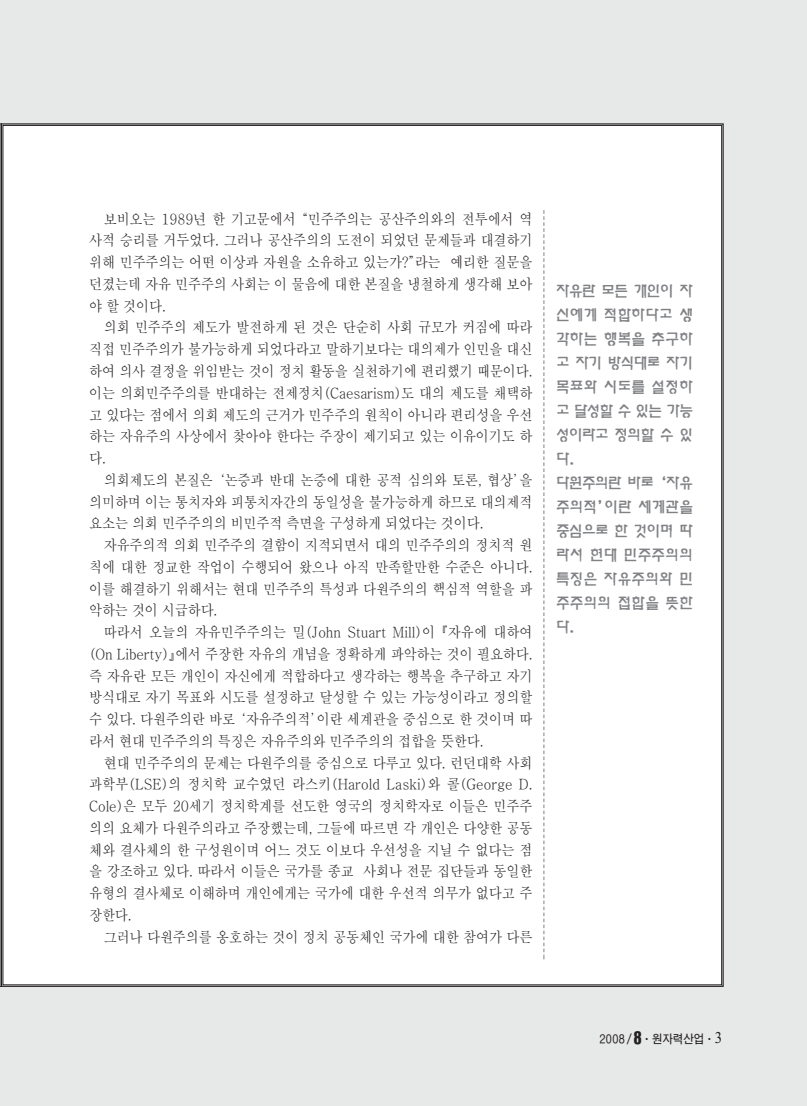
<style>
.page{position:relative;width:807px;height:1106px;background:#fff}
.page>*{position:absolute;margin:0;border:0;box-sizing:border-box;transform-origin:0 0}
.t1{font:500 14.7px "HY Sin Myeong Jo";letter-spacing:-.02em;color:#231f20;scale:.9 1}
.t2{font:500 14.7px/24px "HY Yeat Gul";letter-spacing:.05em;color:#808285;scale:.9 1}
.t3{font:700 12px "HY Go Thic";letter-spacing:-.03em;color:#231f20;scale:.9 1}
.s1{font-family:"HY Head Line";font-size:15px}
.s2{font-family:"Times New Roman";font-weight:400;font-size:16.5px}
</style>
<div class="page">
<div style="left:1px;top:0;width:806px;height:1106px;background:#e7e8e8"></div>
<div style="left:3px;top:125px;width:719px;height:859px;background:#fff"></div>
<svg style="left:543px;top:210px;width:1px;height:749px"></svg>
<hr style="left:0;top:0;width:1px;height:1106px;background:#e7e8e8">
<svg style="left:0;top:123px;width:2px;height:863px;background:#524f50"></svg>
<p class="t1" style="left:104px;top:213px;width:478px">보비오는 1989년 한 기고문에서“민주주의는 공산주의와의 전투에서 역</p>
<p class="t1" style="left:89px;top:234px;width:494px">사적 승리를 거두었다. 그러나 공산주의의 도전이 되었던 문제들과 대결하기</p>
<p class="t1" style="left:89px;top:256px;width:494px">위해 민주주의는 어떤 이상과 자원을 소유하고 있는가?”라는 예리한 질문을</p>
<p class="t1" style="left:89px;top:278px;width:494px">던졌는데 자유 민주주의 사회는 이 물음에 대한 본질을 냉철하게 생각해 보아</p>
<p class="t1" style="left:89px;top:300px;width:87px">야 할 것이다.</p>
<p class="t1" style="left:104px;top:321px;width:478px">의회 민주주의 제도가 발전하게 된 것은 단순히 사회 규모가 커짐에 따라</p>
<p class="t1" style="left:89px;top:343px;width:494px">직접 민주주의가 불가능하게 되었다라고 말하기보다는 대의제가 인민을 대신</p>
<p class="t1" style="left:89px;top:365px;width:494px">하여 의사 결정을 위임받는 것이 정치 활동을 실천하기에 편리했기 때문이다.</p>
<p class="t1" style="left:89px;top:387px;width:494px">이는 의회민주주의를 반대하는 전제정치(Caesarism)도 대의 제도를 채택하</p>
<p class="t1" style="left:89px;top:408px;width:494px">고 있다는 점에서 의회 제도의 근거가 민주주의 원칙이 아니라 편리성을 우선</p>
<p class="t1" style="left:89px;top:430px;width:494px">하는 자유주의 사상에서 찾아야 한다는 주장이 제기되고 있는 이유이기도 하</p>
<p class="t1" style="left:89px;top:452px;width:20px">다.</p>
<p class="t1" style="left:104px;top:474px;width:478px">의회제도의 본질은‘논증과 반대 논증에 대한 공적 심의와 토론, 협상’을</p>
<p class="t1" style="left:89px;top:495px;width:494px">의미하며 이는 통치자와 피통치자간의 동일성을 불가능하게 하므로 대의제적</p>
<p class="t1" style="left:89px;top:517px;width:440px">요소는 의회 민주주의의 비민주적 측면을 구성하게 되었다는 것이다.</p>
<p class="t1" style="left:104px;top:539px;width:478px">자유주의적 의회 민주주의 결함이 지적되면서 대의 민주주의의 정치적 원</p>
<p class="t1" style="left:89px;top:561px;width:494px">칙에 대한 정교한 작업이 수행되어 왔으나 아직 만족할만한 수준은 아니다.</p>
<p class="t1" style="left:89px;top:582px;width:494px">이를 해결하기 위해서는 현대 민주주의 특성과 다원주의의 핵심적 역할을 파</p>
<p class="t1" style="left:89px;top:604px;width:144px">악하는 것이 시급하다.</p>
<p class="t1" style="left:104px;top:626px;width:478px">따라서 오늘의 자유민주주의는 밀(John Stuart Mill)이『자유에 대하여</p>
<p class="t1" style="left:89px;top:648px;width:494px">(On Liberty)』에서 주장한 자유의 개념을 정확하게 파악하는 것이 필요하다.</p>
<p class="t1" style="left:89px;top:669px;width:494px">즉 자유란 모든 개인이 자신에게 적합하다고 생각하는 행복을 추구하고 자기</p>
<p class="t1" style="left:89px;top:691px;width:494px">방식대로 자기 목표와 시도를 설정하고 달성할 수 있는 가능성이라고 정의할</p>
<p class="t1" style="left:89px;top:713px;width:494px">수 있다. 다원주의란 바로‘자유주의적’이란 세계관을 중심으로 한 것이며 따</p>
<p class="t1" style="left:89px;top:735px;width:440px">라서 현대 민주주의의 특징은 자유주의와 민주주의의 접합을 뜻한다.</p>
<p class="t1" style="left:104px;top:756px;width:478px">현대 민주주의의 문제는 다원주의를 중심으로 다루고 있다. 런던대학 사회</p>
<p class="t1" style="left:89px;top:778px;width:494px">과학부(LSE)의 정치학 교수였던 라스키(Harold Laski)와 콜(George D.</p>
<p class="t1" style="left:89px;top:800px;width:494px">Cole)은 모두 20세기 정치학계를 선도한 영국의 정치학자로 이들은 민주주</p>
<p class="t1" style="left:89px;top:822px;width:494px">의의 요체가 다원주의라고 주장했는데, 그들에 따르면 각 개인은 다양한 공동</p>
<p class="t1" style="left:89px;top:843px;width:494px">체와 결사체의 한 구성원이며 어느 것도 이보다 우선성을 지닐 수 없다는 점</p>
<p class="t1" style="left:89px;top:865px;width:494px">을 강조하고 있다. 따라서 이들은 국가를 종교 사회나 전문 집단들과 동일한</p>
<p class="t1" style="left:89px;top:887px;width:494px">유형의 결사체로 이해하며 개인에게는 국가에 대한 우선적 의무가 없다고 주</p>
<p class="t1" style="left:89px;top:909px;width:49px">장한다.</p>
<p class="t1" style="left:104px;top:930px;width:478px">그러나 다원주의를 옹호하는 것이 정치 공동체인 국가에 대한 참여가 다른</p>
<p class="t2" style="left:556px;top:280px;width:153px">자유란 모든 개인이 자 신에게 적합하다고 생 각하는 행복을 추구하 고 자기 방식대로 자기 목표와 시도를 설정하 고 달성할 수 있는 가능 성이라고 정의할 수 있 다.<br>다원주의란 바로‘자유 주의적’이란 세계관을 중심으로 한 것이며 따 라서 현대 민주주의의 특징은 자유주의와 민 주주의의 접합을 뜻한 다.</p>
<p class="t3" style="left:599px;top:1034px;width:138px">2008 / <span class="s1">8</span>ㆍ원자력산업ㆍ<span class="s2">3</span></p>
</div>
